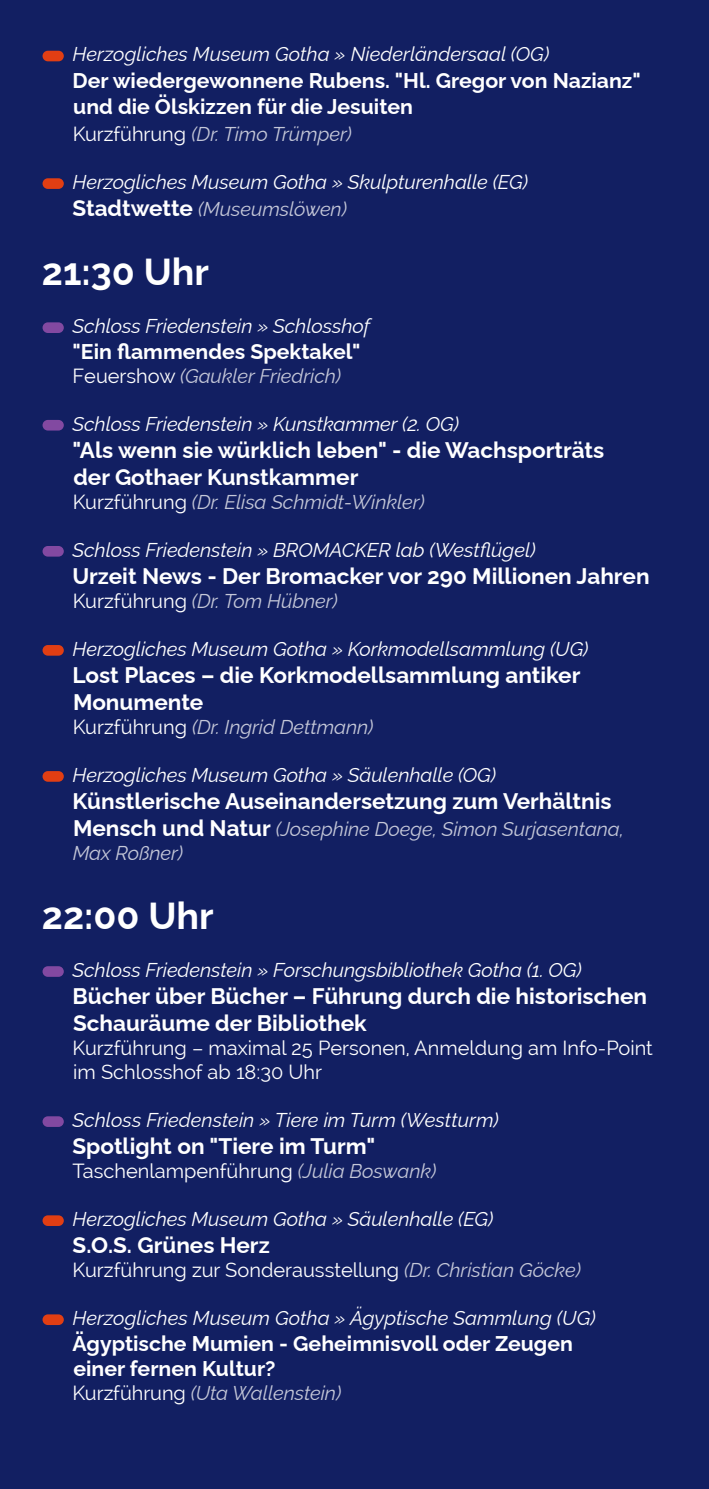
<style>
.page{position:relative;width:709px;height:1489px;background:#fff}
.page>*{position:absolute;margin:0;border:0;box-sizing:border-box;transform-origin:0 0}
.t1{font:700 37.5px "Raleway";color:#fff}
.t2{font:700 22.5px/27px "Raleway";color:#fff}
.t3{font:700 21.25px/25.5px "Raleway";color:#fff}
.t4{font:italic 20px/27px "Raleway";letter-spacing:-.005em;color:#fff}
.t5{font:italic 20px/24px "Raleway";letter-spacing:-.005em;color:#c4c7d8}
.t6{font:20px/24px "Raleway";color:#fff}
.s1{font-style:normal;color:#fff}
.s2{font-weight:700;font-style:normal;font-size:22.5px}
.s3{color:#c4c7d8}
.s4{font-weight:700;font-style:normal;font-size:22.5px;color:#fff}
.s5{font-style:italic;color:#c4c7d8}
</style>
<div class="page">
<div style="left:0;top:0;width:709px;height:1488px;background:#121f62"></div>
<div style="left:43px;top:51px;width:21px;height:10px;background:#e13e13;border-radius:5px"></div>
<div style="left:43px;top:178px;width:21px;height:11px;background:#e13e13;border-radius:5px"></div>
<div style="left:43px;top:322px;width:21px;height:11px;background:#8249a1;border-radius:5px"></div>
<div style="left:43px;top:420px;width:21px;height:10px;background:#8249a1;border-radius:5px"></div>
<div style="left:43px;top:546px;width:21px;height:10px;background:#8249a1;border-radius:5px"></div>
<div style="left:43px;top:645px;width:21px;height:10px;background:#e13e13;border-radius:5px"></div>
<div style="left:43px;top:771px;width:21px;height:10px;background:#e13e13;border-radius:5px"></div>
<div style="left:43px;top:966px;width:21px;height:10px;background:#8249a1;border-radius:5px"></div>
<div style="left:43px;top:1116px;width:21px;height:10px;background:#8249a1;border-radius:5px"></div>
<div style="left:43px;top:1215px;width:21px;height:10px;background:#e13e13;border-radius:5px"></div>
<div style="left:43px;top:1314px;width:21px;height:10px;background:#e13e13;border-radius:5px"></div>
<p class="t4" style="left:73px;top:39px;width:478px">Herzogliches Museum Gotha » Niederländersaal (OG)</p>
<p class="t3" style="left:73px;top:66px;width:569px">Der wiedergewonnene Rubens. "Hl. Gregor von Nazianz" und die Ölskizzen für die Jesuiten</p>
<p class="t5" style="left:73px;top:120px;width:281px"><span class="s1">Kurzführung</span> (Dr. Timo Trümper)</p>
<p class="t4" style="left:73px;top:166px;width:457px">Herzogliches Museum Gotha » Skulpturenhalle (EG)<br><span class="s2">Stadtwette</span> <span class="s3">(Museumslöwen)</span></p>
<h1 class="t1" style="left:42px;top:243px;width:168px">21:30 Uhr</h1>
<p class="t4" style="left:73px;top:310px;width:299px">Schloss Friedenstein » Schlosshof</p>
<p class="t3" style="left:73px;top:336px;width:289px">"Ein flammendes Spektakel"</p>
<p class="t5" style="left:73px;top:361px;width:270px"><span class="s1">Feuershow</span> (Gaukler Friedrich)</p>
<p class="t4" style="left:73px;top:408px;width:388px">Schloss Friedenstein » Kunstkammer (2. OG)</p>
<p class="t2" style="left:73px;top:434px;width:533px">"Als wenn sie würklich leben" - die Wachsporträts der Gothaer Kunstkammer</p>
<p class="t5" style="left:73px;top:487px;width:353px"><span class="s1">Kurzführung</span> (Dr. Elisa Schmidt-Winkler)</p>
<p class="t4" style="left:73px;top:534px;width:464px">Schloss Friedenstein » BROMACKER lab (Westflügel)</p>
<p class="t2" style="left:73px;top:560px;width:578px">Urzeit News - Der Bromacker vor 290 Millionen Jahren</p>
<p class="t5" style="left:73px;top:586px;width:266px"><span class="s1">Kurzführung</span> (Dr. Tom Hübner)</p>
<p class="t4" style="left:73px;top:633px;width:517px">Herzogliches Museum Gotha » Korkmodellsammlung (UG)</p>
<p class="t2" style="left:73px;top:659px;width:509px">Lost Places – die Korkmodellsammlung antiker<br>Monumente</p>
<p class="t5" style="left:73px;top:712px;width:302px"><span class="s1">Kurzführung</span> (Dr. Ingrid Dettmann)</p>
<p class="t4" style="left:73px;top:759px;width:425px">Herzogliches Museum Gotha » Säulenhalle (OG)</p>
<p class="t2" style="left:73px;top:785px;width:540px">Künstlerische Auseinandersetzung zum Verhältnis</p>
<p class="t5" style="left:73px;top:814px;width:553px"><span class="s4">Mensch und Natur</span> (Josephine Doege, Simon Surjasentana,<br>Max Roßner)</p>
<h1 class="t1" style="left:42px;top:886px;width:173px">22:00 Uhr</h1>
<p class="t4" style="left:73px;top:954px;width:511px">Schloss Friedenstein » Forschungsbibliothek Gotha (1. OG)</p>
<p class="t2" style="left:73px;top:980px;width:576px">Bücher über Bücher – Führung durch die historischen<br>Schauräume der Bibliothek</p>
<p class="t6" style="left:73px;top:1035px;width:582px">Kurzführung – maximal 25 Personen, Anmeldung am Info-Point im Schlosshof ab 18:30 Uhr</p>
<p class="t4" style="left:73px;top:1104px;width:428px">Schloss Friedenstein » Tiere im Turm (Westturm)</p>
<p class="t2" style="left:73px;top:1130px;width:304px">Spotlight on "Tiere im Turm"</p>
<p class="t6" style="left:73px;top:1158px;width:365px">Taschenlampenführung <span class="s5">(Julia Boswank)</span></p>
<p class="t4" style="left:73px;top:1203px;width:422px">Herzogliches Museum Gotha » Säulenhalle (EG)</p>
<p class="t2" style="left:73px;top:1229px;width:199px">S.O.S. Grünes Herz</p>
<p class="t6" style="left:73px;top:1257px;width:510px">Kurzführung zur Sonderausstellung <span class="s5">(Dr. Christian Göcke)</span></p>
<p class="t4" style="left:73px;top:1302px;width:524px">Herzogliches Museum Gotha » Ägyptische Sammlung (UG)</p>
<p class="t3" style="left:73px;top:1328px;width:502px">Ägyptische Mumien - Geheimnisvoll oder Zeugen einer fernen Kultur?</p>
<p class="t5" style="left:73px;top:1378px;width:270px"><span class="s1">Kurzführung</span> (Uta Wallenstein)</p>
</div>
